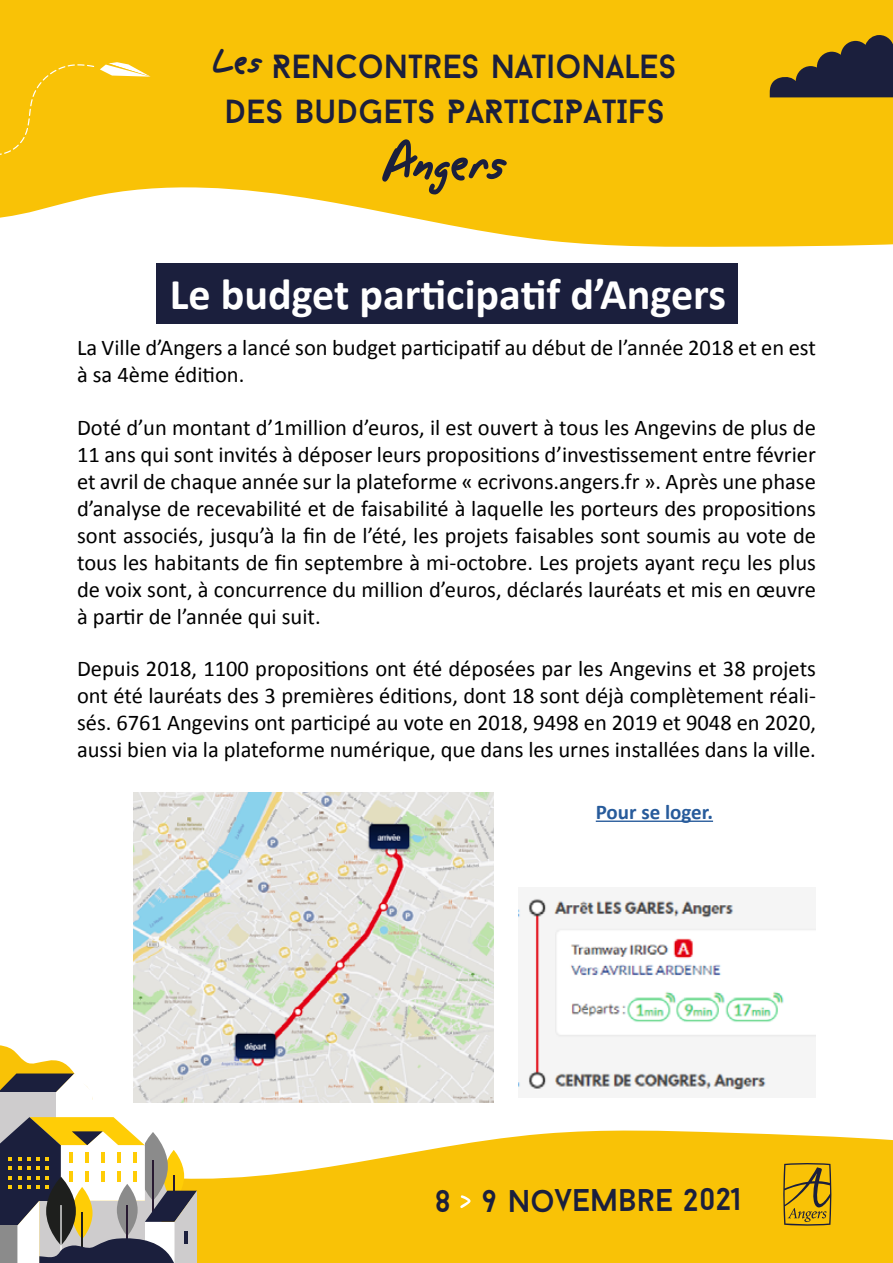
<style>
.page{position:relative;width:893px;height:1263px;background:#fff}
.page>*{position:absolute;margin:0;border:0;box-sizing:border-box;transform-origin:0 0}
.t1{font:69px "Alpha Mack AOE";color:#1b1f3d}
.t2{font:700 44.1px "Calibri";color:#fff}
.t3{font:33.45px/45px "Baron Neue";letter-spacing:-.005em;color:#1b1f3d;text-align:center}
.t4{font:31.35px "Baron Neue";letter-spacing:-.01em;color:#1b1f3d}
.t5{font:22.5px/27px "Calibri";color:#000;text-align:justify}
.t6{font:700 21px "Calibri";color:#275b9b}
.s1{font-family:"Alpha Mack AOE";font-size:50.85px}
</style>
<div class="page">
<svg style="left:197px;top:1130px;width:696px;height:133px;background:#f9c925"></svg>
<svg style="left:0;top:1045px;width:197px;height:218px"></svg>
<svg style="left:0;top:0;width:893px;height:247px;background:#f9c821"></svg>
<svg style="left:100px;top:62px;width:51px;height:18px"></svg>
<div style="left:0;top:64px;width:94px;height:91px;background:#f9c206"></div>
<svg style="left:770px;top:35px;width:123px;height:62px;background:#66562a"></svg>
<svg style="left:460px;top:1195px;width:10px;height:13px"></svg>
<svg style="left:783px;top:1163px;width:48px;height:63px;background:#c09813"></svg>
<div style="left:156px;top:264px;width:581px;height:60px;background:#1b1f3d"></div>
<img style="left:519px;top:898px;width:297px;height:192px">
<img style="left:134px;top:792px;width:359px;height:310px">
<hr style="left:596px;top:820px;width:117px;height:2px;background:#275b9b">
<h3 class="t3" style="left:213px;top:43px;width:465px"><span class="s1">Les</span> RENCONTRES NATIONALES<br>DES BUDGETS PARTICIPATIFS</h3>
<h1 class="t1" style="left:382px;top:121px;width:128px">Angers</h1>
<h2 class="t2" style="left:170px;top:263px;width:558px">Le budget participatif d’Angers</h2>
<p class="t5" style="left:77px;top:333px;width:740px">La Ville d’Angers a lancé son budget participatif au début de l’année 2018 et en est à sa 4ème édition.</p>
<p class="t5" style="left:77px;top:413px;width:740px">Doté d’un montant d’1million d’euros, il est ouvert à tous les Angevins de plus de 11 ans qui sont invités à déposer leurs propositions d’investissement entre février et avril de chaque année sur la plateforme « ecrivons.angers.fr ». Après une phase d’analyse de recevabilité et de faisabilité à laquelle les porteurs des propositions sont associés, jusqu’à la fin de l’été, les projets faisables sont soumis au vote de tous les habitants de fin septembre à mi-octobre. Les projets ayant reçu les plus de voix sont, à concurrence du million d’euros, déclarés lauréats et mis en œuvre à partir de l’année qui suit.</p>
<p class="t5" style="left:77px;top:654px;width:740px">Depuis 2018, 1100 propositions ont été déposées par les Angevins et 38 projets ont été lauréats des 3 premières éditions, dont 18 sont déjà complètement réali&shy;sés. 6761 Angevins ont participé au vote en 2018, 9498 en 2019 et 9048 en 2020, aussi bien via la plateforme numérique, que dans les urnes installées dans la ville.</p>
<p class="t6" style="left:596px;top:797px;width:119px">Pour se loger.</p>
<h3 class="t4" style="left:436px;top:1180px;width:307px">8 9 NOVEMBRE 2021</h3>
</div>
